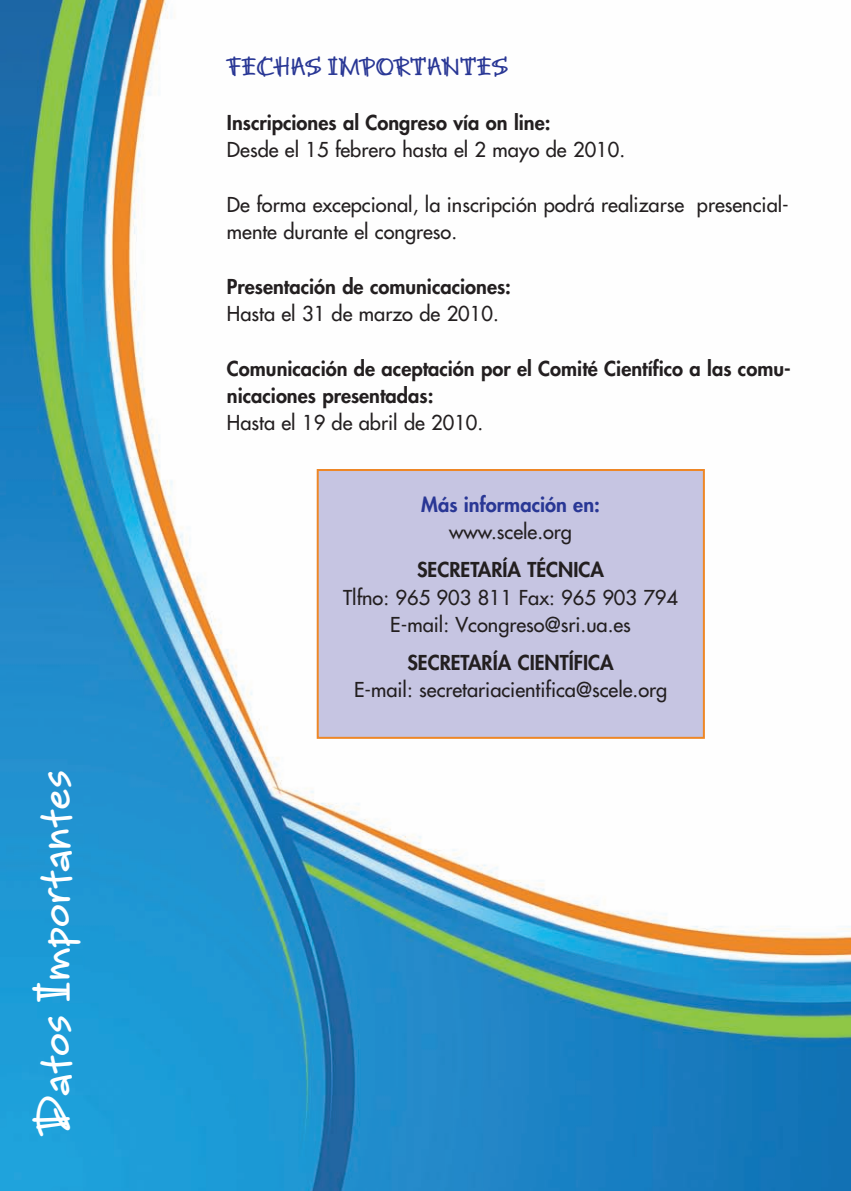
<style>
.page{position:relative;width:851px;height:1191px;background:#fff}
.page>*{position:absolute;margin:0;border:0;box-sizing:border-box;transform-origin:0 0}
.t1{font:700 48px "Bruno JB";color:#fff}
.t2{font:700 24px "Bruno JB";color:#293795}
.t3{font:20px/27.2px "Futura";color:#231f20}
.t4{font:800 20px/27.2px "Futura";color:#231f20}
.t5{font:800 20px "Futura";color:#293795}
</style>
<div class="page">
<img style="left:0;top:0;width:850px;height:1191px">
<div style="left:317px;top:470px;width:386px;height:268px;background:#c6c5e2"></div>
<div style="left:316px;top:469px;width:388px;height:270px;border:2px solid #ee8726"></div>
<h1 class="t1" style="left:33px;top:1134px;width:365px;rotate:-90deg">Datos Importantes</h1>
<p class="t2" style="left:227px;top:57px;width:282px">FECHAS IMPORTANTES</p>
<p class="t4" style="left:227px;top:111px;width:325px">Inscripciones al Congreso vía on line:</p>
<p class="t3" style="left:227px;top:138px;width:399px">Desde el 15 febrero hasta el 2 mayo de 2010.</p>
<p class="t3" style="left:227px;top:192px;width:563px">De forma excepcional, la inscripción podrá realizarse presencial&shy;mente durante el congreso.</p>
<p class="t4" style="left:227px;top:274px;width:285px">Presentación de comunicaciones:</p>
<p class="t3" style="left:227px;top:301px;width:273px">Hasta el 31 de marzo de 2010.</p>
<p class="t4" style="left:227px;top:356px;width:565px">Comunicación de aceptación por el Comité Científico a las comu&shy;nicaciones presentadas:</p>
<p class="t3" style="left:227px;top:410px;width:258px">Hasta el 19 de abril de 2010.</p>
<p class="t5" style="left:421px;top:495px;width:180px">Más información en:</p>
<p class="t3" style="left:449px;top:519px;width:124px">www.scele.org</p>
<p class="t4" style="left:417px;top:558px;width:188px">SECRETARÍA TÉCNICA</p>
<p class="t3" style="left:343px;top:585px;width:336px;text-align:center">Tlfno: 965 903 811 Fax: 965 903 794<br>E-mail: Vcongreso@sri.ua.es</p>
<p class="t4" style="left:407px;top:650px;width:208px">SECRETARÍA CIENTÍFICA</p>
<p class="t3" style="left:354px;top:677px;width:315px">E-mail: secretariacientifica@scele.org</p>
</div>
